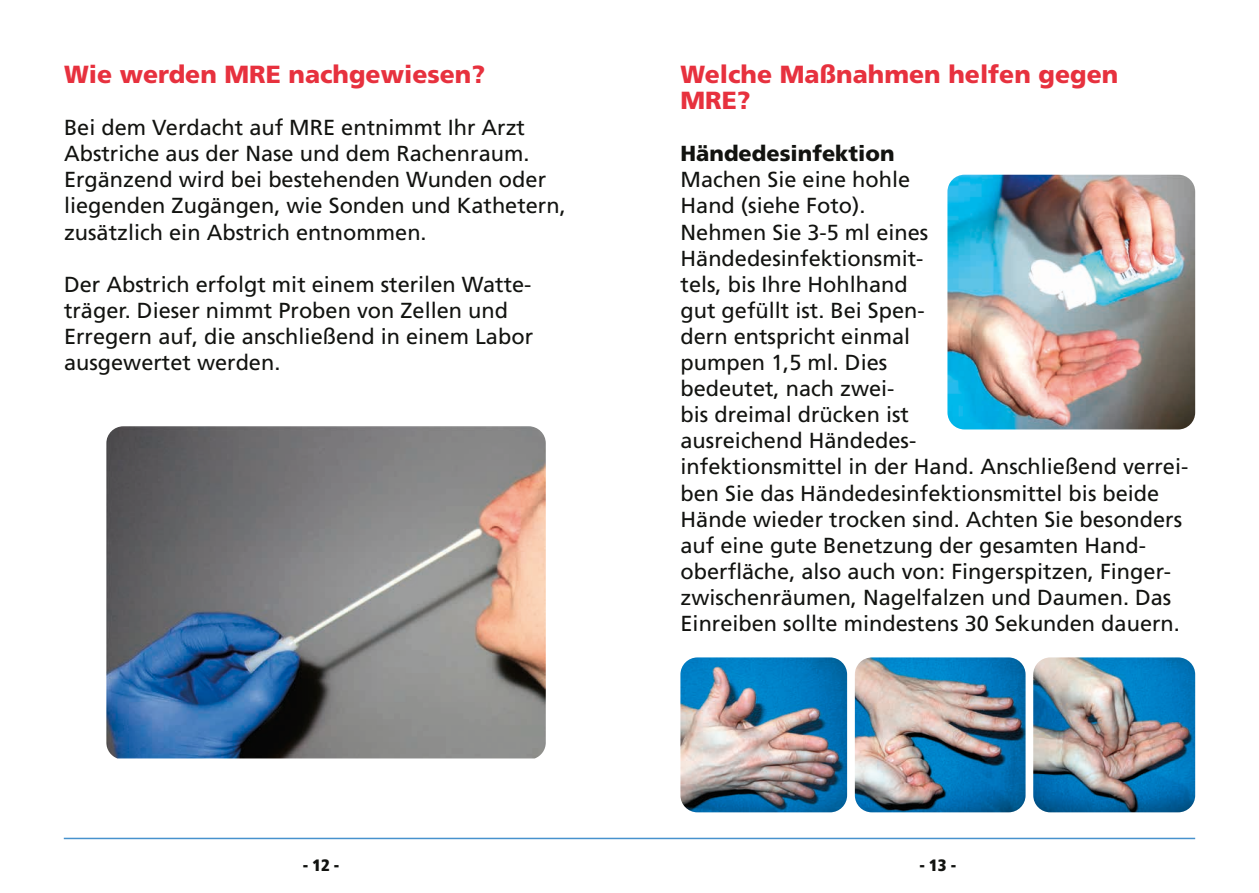
<style>
.page{position:relative;width:1259px;height:893px;background:#fff}
.page>*{position:absolute;margin:0;border:0;box-sizing:border-box;transform-origin:0 0}
.t1{font:900 24.75px/26.1px "Frutiger LT Std";color:#e7313e}
.t2{font:21.75px/26.1px "Frutiger LT Std";color:#121310}
.t3{font:900 21.75px "Frutiger LT Std";color:#121310}
.t4{font:900 condensed 16.5px "Frutiger LT Std";color:#121310}
</style>
<div class="page">
<hr style="left:64px;top:838px;width:1131px;height:1px;background:#4792cd">
<img style="left:106px;top:426px;width:440px;height:332px">
<img style="left:947px;top:175px;width:248px;height:254px">
<img style="left:680px;top:657px;width:167px;height:155px">
<img style="left:855px;top:657px;width:170px;height:155px">
<img style="left:1033px;top:657px;width:162px;height:155px">
<p class="t1" style="left:64px;top:61px;width:423px">Wie werden MRE nachgewiesen?</p>
<p class="t2" style="left:64px;top:115px;width:503px">Bei dem Verdacht auf MRE entnimmt Ihr Arzt Abstriche aus der Nase und dem Rachenraum.<br>Ergänzend wird bei bestehenden Wunden oder liegenden Zugängen, wie Sonden und Kathetern, zusätzlich ein Abstrich entnommen.</p>
<p class="t2" style="left:64px;top:271px;width:470px">Der Abstrich erfolgt mit einem sterilen Watte&shy;träger. Dieser nimmt Proben von Zellen und Erregern auf, die anschließend in einem Labor ausgewertet werden.</p>
<p class="t1" style="left:680px;top:61px;width:439px">Welche Maßnahmen helfen gegen<br>MRE?</p>
<p class="t3" style="left:680px;top:140px;width:215px">Händedesinfektion</p>
<p class="t2" style="left:680px;top:167px;width:509px">Machen Sie eine hohle<br>Hand (siehe Foto).<br>Nehmen Sie 3-5 ml eines<br>Händedesinfektionsmit-<br>tels, bis Ihre Hohlhand<br>gut gefüllt ist. Bei Spen-<br>dern entspricht einmal<br>pumpen 1,5 ml. Dies<br>bedeutet, nach zwei-<br>bis dreimal drücken ist<br>ausreichend Händedes-<br>infektionsmittel in der Hand. Anschließend verrei&shy;ben Sie das Händedesinfektionsmittel bis beide<br>Hände wieder trocken sind. Achten Sie besonders auf eine gute Benetzung der gesamten Hand&shy;oberfläche, also auch von: Fingerspitzen, Finger&shy;zwischenräumen, Nagelfalzen und Daumen. Das<br>Einreiben sollte mindestens 30 Sekunden dauern.</p>
<p class="t4" style="left:303px;top:855px;width:38px">- 12 -</p>
<p class="t4" style="left:919px;top:855px;width:38px">- 13 -</p>
</div>
